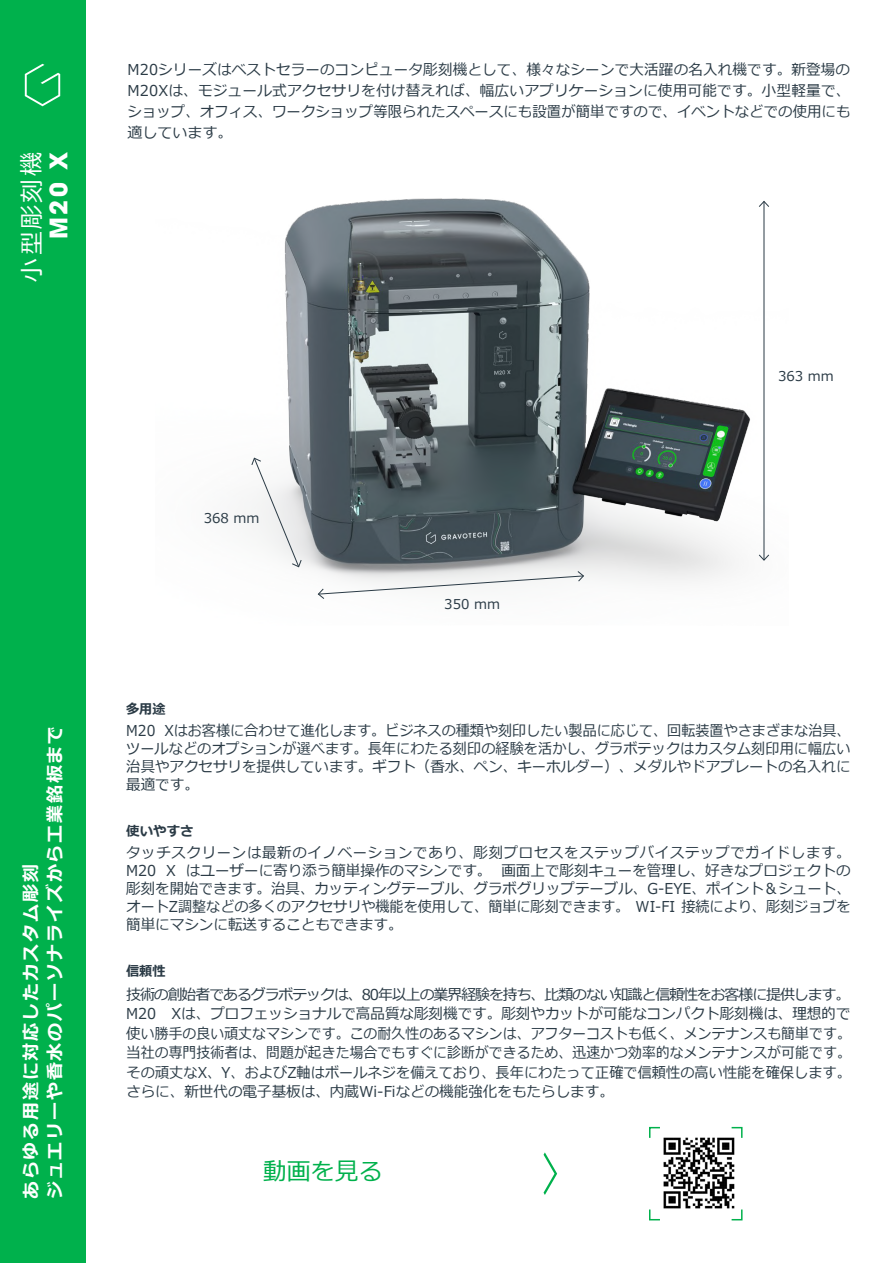
<style>
.page{position:relative;width:893px;height:1263px;background:#fff}
.page>*{position:absolute;margin:0;border:0;box-sizing:border-box;transform-origin:0 0}
.t1{font:24px "Meiryo";letter-spacing:.1em;color:#fff}
.t2{font:24px "Meiryo";color:#00b14c}
.t3{font:700 24px "Avant Garde";color:#fff}
.t4{font:700 18px/24px "Meiryo";letter-spacing:.1em;color:#fff}
.t5{font:15px/19.5px "Meiryo";letter-spacing:.005em;color:#2b3b46;text-align:justify}
.t6{font:15px/18px "Meiryo";letter-spacing:.005em;color:#2b3b46;text-align:justify;scale:.96 1}
.t7{font:15px/18px "Meiryo";letter-spacing:.005em;color:#2b3b46;text-align:justify;scale:.94 1}
.t8{font:13.5px "Meiryo";color:#2b3b46}
.t9{font:700 13.5px "Meiryo";color:#2b3b46}
</style>
<div class="page">
<div style="left:0;top:0;width:85px;height:1263px;background:#00b14c"></div>
<svg style="left:25px;top:64px;width:35px;height:42px"></svg>
<svg style="left:544px;top:1152px;width:13px;height:43px"></svg>
<svg style="left:649px;top:1126px;width:11px;height:12px"></svg>
<svg style="left:649px;top:1209px;width:11px;height:12px"></svg>
<svg style="left:731px;top:1126px;width:12px;height:12px"></svg>
<svg style="left:731px;top:1209px;width:12px;height:12px"></svg>
<img style="left:250px;top:198px;width:514px;height:383px">
<svg style="left:317px;top:570px;width:267px;height:29px"></svg>
<svg style="left:251px;top:457px;width:51px;height:111px"></svg>
<hr style="left:764px;top:201px;width:1px;height:359px;background:#2b3b46">
<svg style="left:758px;top:200px;width:11px;height:8px"></svg>
<svg style="left:758px;top:554px;width:12px;height:7px"></svg>
<img style="left:663px;top:1134px;width:74px;height:77px">
<h1 class="t1" style="left:15px;top:282px;width:131px;rotate:-90deg">小型彫刻機</h1>
<h1 class="t3" style="left:43px;top:239px;width:88px;rotate:-90deg">M20 X</h1>
<p class="t4" style="left:20px;top:1199px;width:475px;rotate:-90deg">あらゆる用途に対応したカスタム彫刻<br>ジュエリーや香水のパーソナライズから工業銘板まで</p>
<p class="t5" style="left:128px;top:60px;width:724px;line-height:21px">M20シリーズはベストセラーのコンピュータ彫刻機として、様々なシーンで大活躍の名入れ機です。新登場のM20Xは、モジュール式アクセサリを付け替えれば、幅広いアプリケーションに使用可能です。小型軽量で、ショップ、オフィス、ワークショップ等限られたスペースにも設置が簡単ですので、イベントなどでの使用にも適しています。</p>
<p class="t8" style="left:204px;top:508px;width:57px">368 mm</p>
<p class="t8" style="left:444px;top:595px;width:57px">350 mm</p>
<p class="t8" style="left:778px;top:366px;width:57px">363 mm</p>
<p class="t9" style="left:126px;top:699px;width:41px">多用途</p>
<p class="t7" style="left:126px;top:722px;width:772px">M20 Xはお客様に合わせて進化します。ビジネスの種類や刻印したい製品に応じて、回転装置やさまざまな治具、ツールなどのオプションが選べます。長年にわたる刻印の経験を活かし、グラボテックはカスタム刻印用に幅広い治具やアクセサリを提供しています。ギフト（香水、ペン、キーホルダー）、メダルやドアプレートの名入れに最適です。</p>
<p class="t9" style="left:126px;top:821px;width:69px">使いやすさ</p>
<p class="t6" style="left:126px;top:844px;width:756px">タッチスクリーンは最新のイノベーションであり、彫刻プロセスをステップバイステップでガイドします。M20 X はユーザーに寄り添う簡単操作のマシンです。 画面上で彫刻キューを管理し、好きなプロジェクトの彫刻を開始できます。治具、カッティングテーブル、グラボグリップテーブル、G-EYE、ポイント＆シュート、オートZ調整などの多くのアクセサリや機能を使用して、簡単に彫刻できます。 WI-FI 接続により、彫刻ジョブを簡単にマシンに転送することもできます。</p>
<p class="t9" style="left:126px;top:962px;width:41px">信頼性</p>
<p class="t5" style="left:126px;top:985px;width:726px">技術の創始者であるグラボテックは、80年以上の業界経験を持ち、比類のない知識と信頼性をお客様に提供します。M20 Xは、プロフェッショナルで高品質な彫刻機です。彫刻やカットが可能なコンパクト彫刻機は、理想的で使い勝手の良い頑丈なマシンです。この耐久性のあるマシンは、アフターコストも低く、メンテナンスも簡単です。当社の専門技術者は、問題が起きた場合でもすぐに診断ができるため、迅速かつ効率的なメンテナンスが可能です。その頑丈なX、Y、およびZ軸はボールネジを備えており、長年にわたって正確で信頼性の高い性能を確保します。さらに、新世代の電子基板は、内蔵Wi-Fiなどの機能強化をもたらします。</p>
<h1 class="t2" style="left:263px;top:1155px;width:121px">動画を見る</h1>
</div>
